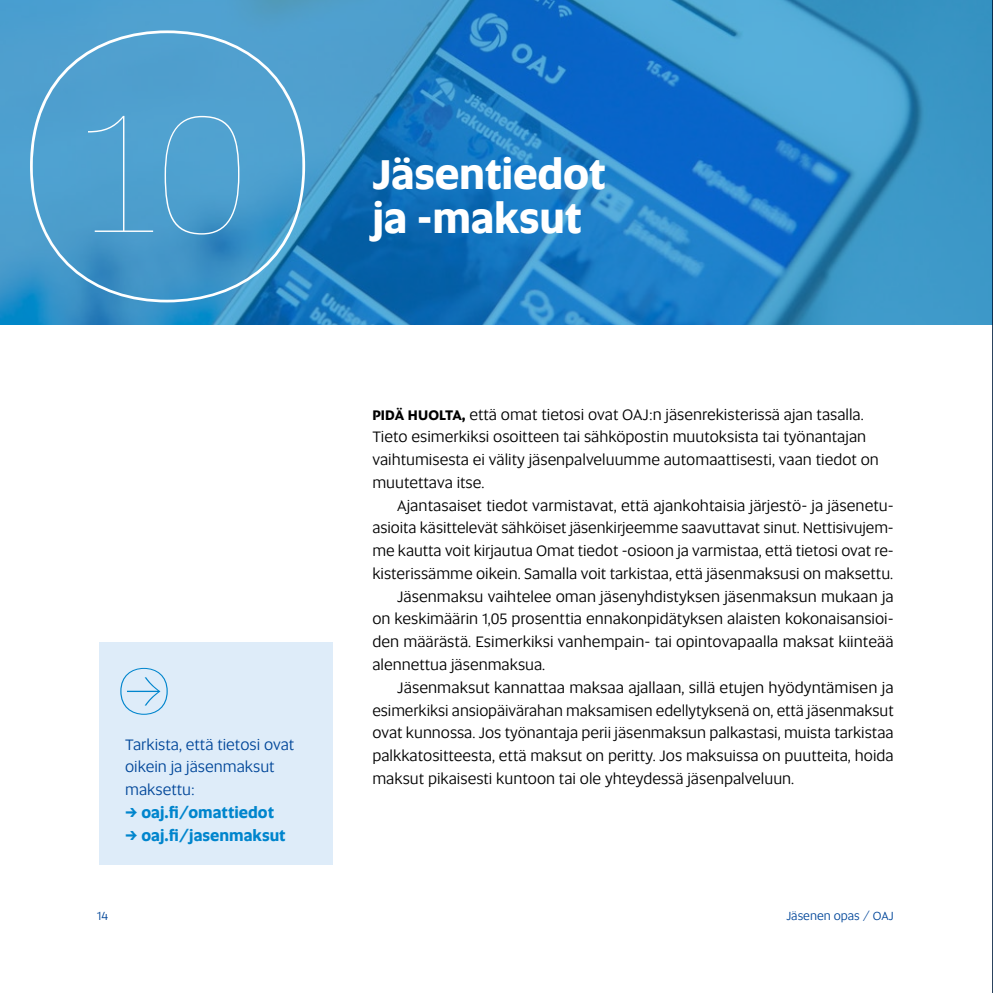
<style>
.page{position:relative;width:993px;height:993px;background:#fff}
.page>*{position:absolute;margin:0;border:0;box-sizing:border-box;transform-origin:0 0}
.t1{font:100 176.75px "Altis";color:#fff}
.t2{font:700 42px "Altis";letter-spacing:-.005em;color:#fff}
.t3{font:15.75px/22.8px "Altis";color:#000}
.t4{font:15.75px/22.8px "Altis";color:#004699}
.t5{font:700 15.75px "Altis";color:#0085cd}
.t6{font:12.25px "Altis";color:#004699}
.s1{font-weight:700;font-size:14px}
</style>
<div class="page">
<svg style="left:0;top:0;width:991px;height:324px;background:#2d87c6"></svg>
<svg style="left:30px;top:30px;width:275px;height:272px;background:#4e9ecd"></svg>
<div style="left:99px;top:642px;width:233px;height:223px;background:#deecf9"></div>
<hr style="left:991px;top:0;width:1px;height:992px;background:#004699">
<hr style="left:992px;top:0;width:1px;height:992px;background:#000">
<h1 class="t1" style="left:71px;top:62px;width:179px">10</h1>
<p class="t4" style="left:125px;top:732px;width:171px">Tarkista, että tietosi ovat oikein ja jäsenmaksut maksettu:</p>
<p class="t5" style="left:125px;top:800px;width:150px">→ oaj.fi/omattiedot</p>
<p class="t5" style="left:125px;top:823px;width:162px">→ oaj.fi/jasenmaksut</p>
<h2 class="t2" style="left:372px;top:143px;width:235px">Jäsentiedot</h2>
<h2 class="t2" style="left:372px;top:187px;width:211px">ja -maksut</h2>
<p class="t3" style="left:372px;top:402px;width:508px"><span class="s1">PIDÄ HUOLTA,</span> että omat tietosi ovat OAJ:n jäsenrekisterissä ajan tasalla.<br>Tieto esimerkiksi osoitteen tai sähköpostin muutoksista tai työnantajan vaihtumisesta ei välity jäsenpalveluumme automaattisesti, vaan tiedot on muutettava itse.</p>
<p class="t3" style="left:397px;top:493px;width:498px">Ajantasaiset tiedot varmistavat, että ajankohtaisia järjestö- ja jäsenetu-</p>
<p class="t3" style="left:372px;top:516px;width:522px">asioita käsittelevät sähköiset jäsenkirjeemme saavuttavat sinut. Nettisivujem-</p>
<p class="t3" style="left:372px;top:538px;width:522px">me kautta voit kirjautua Omat tiedot -osioon ja varmistaa, että tietosi ovat re-</p>
<p class="t3" style="left:372px;top:561px;width:522px">kisterissämme oikein. Samalla voit tarkistaa, että jäsenmaksusi on maksettu.</p>
<p class="t3" style="left:397px;top:584px;width:498px">Jäsenmaksu vaihtelee oman jäsenyhdistyksen jäsenmaksun mukaan ja</p>
<p class="t3" style="left:372px;top:607px;width:522px">on keskimäärin 1,05 prosenttia ennakonpidätyksen alaisten kokonaisansioi-</p>
<p class="t3" style="left:372px;top:629px;width:522px">den määrästä. Esimerkiksi vanhempain- tai opintovapaalla maksat kiinteää</p>
<p class="t3" style="left:372px;top:652px;width:174px">alennettua jäsenmaksua.</p>
<p class="t3" style="left:397px;top:675px;width:498px">Jäsenmaksut kannattaa maksaa ajallaan, sillä etujen hyödyntämisen ja</p>
<p class="t3" style="left:372px;top:698px;width:522px">esimerkiksi ansiopäivärahan maksamisen edellytyksenä on, että jäsenmaksut</p>
<p class="t3" style="left:372px;top:720px;width:522px">ovat kunnossa. Jos työnantaja perii jäsenmaksun palkastasi, muista tarkistaa</p>
<p class="t3" style="left:372px;top:743px;width:522px">palkkatositteesta, että maksut on peritty. Jos maksuissa on puutteita, hoida</p>
<p class="t3" style="left:372px;top:766px;width:423px">maksut pikaisesti kuntoon tai ole yhteydessä jäsenpalveluun.</p>
<p class="t6" style="left:97px;top:907px;width:12px">14</p>
<p class="t6" style="left:786px;top:907px;width:109px">Jäsenen opas / OAJ</p>
</div>
